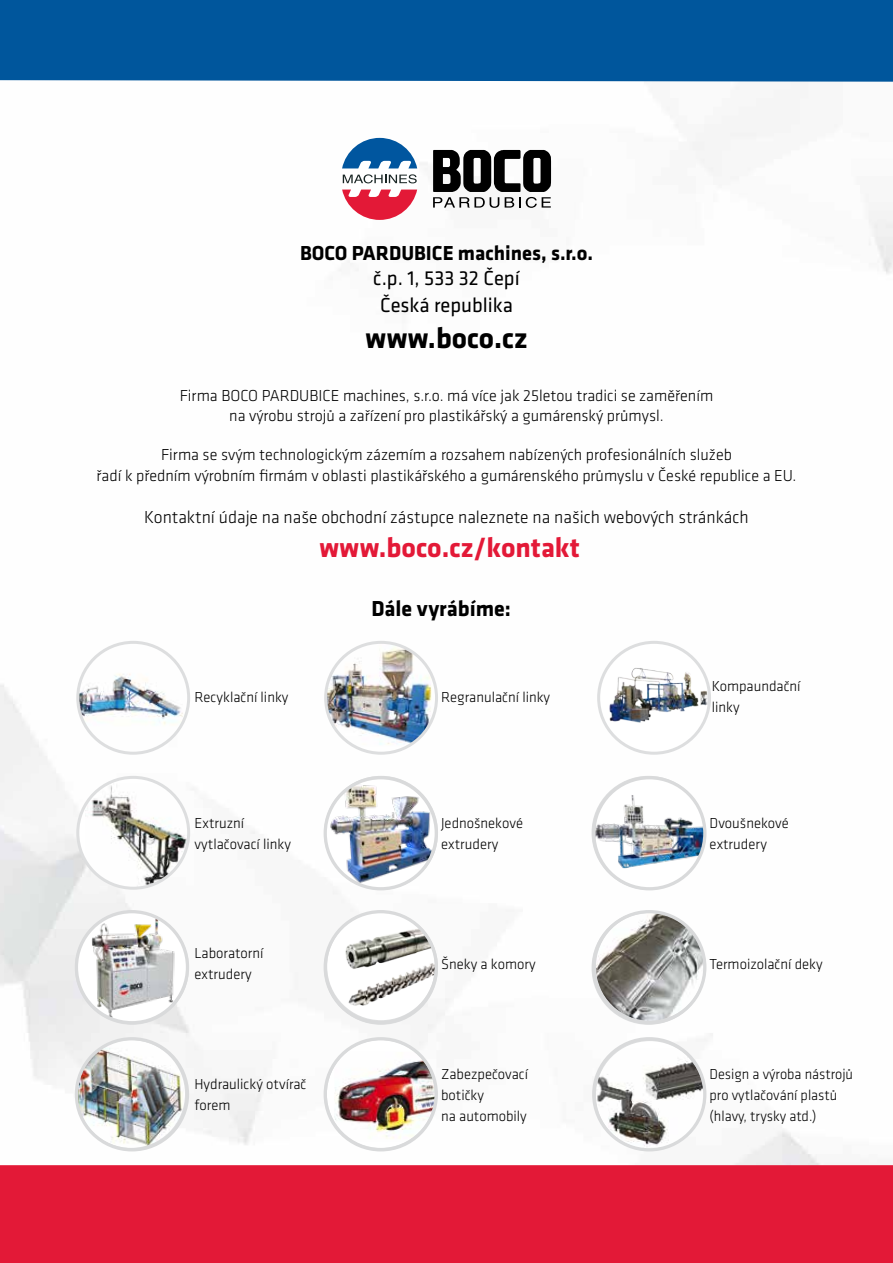
<style>
.page{position:relative;width:893px;height:1263px;background:#fff}
.page>*{position:absolute;margin:0;border:0;box-sizing:border-box;transform-origin:0 0}
.t1{font:700 30px "Klavika";color:#000}
.t2{font:700 28.5px "Klavika";color:#e31937}
.t3{font:700 22.5px "Klavika";color:#000}
.t4{font:21px/27px "Klavika";color:#000;text-align:center}
.t5{font:700 21px "Klavika";color:#000}
.t6{font:300 18px "Klavika";color:#000}
.t7{font:300 16.5px/19.5px "Klavika";color:#000;text-align:center}
.t8{font:300 15px/21px "Klavika";color:#000}
.t9{font:300 15px/21px "Klavika";color:#000;scale:.96 1}
</style>
<div class="page">
<img style="left:0;top:124px;width:893px;height:1041px">
<div style="left:0;top:1165px;width:893px;height:98px;background:#e31937"></div>
<div style="left:0;top:0;width:893px;height:82px;background:#00569c"></div>
<svg style="left:433px;top:150px;width:118px;height:58px"></svg>
<div style="left:341px;top:138px;width:78px;height:82px;background:#fff;border-radius:50%"></div>
<svg style="left:343px;top:174px;width:74px;height:9px"></svg>
<svg style="left:342px;top:138px;width:75px;height:30px"></svg>
<svg style="left:342px;top:190px;width:75px;height:30px"></svg>
<img style="left:337px;top:777px;width:100px;height:20px">
<img style="left:326px;top:642px;width:109px;height:104px">
<div style="left:324px;top:641px;width:114px;height:114px;border:3px solid #dddedf;border-radius:50%"></div>
<img style="left:89px;top:777px;width:100px;height:6px">
<img style="left:85px;top:783px;width:104px;height:105px">
<div style="left:76px;top:776px;width:114px;height:114px;border:3px solid #dddedf;border-radius:50%"></div>
<img style="left:78px;top:642px;width:109px;height:111px">
<div style="left:76px;top:641px;width:114px;height:114px;border:3px solid #dddedf;border-radius:50%"></div>
<div style="left:599px;top:642px;width:110px;height:111px;background:#fff;border-radius:50%"></div>
<img style="left:606px;top:655px;width:103px;height:70px">
<div style="left:597px;top:641px;width:114px;height:114px;border:3px solid #dddedf;border-radius:50%"></div>
<img style="left:183px;top:926px;width:4px;height:89px">
<img style="left:325px;top:780px;width:111px;height:107px">
<div style="left:324px;top:776px;width:114px;height:114px;border:3px solid #d9dadb;border-radius:50%"></div>
<div style="left:594px;top:778px;width:111px;height:111px;background:#fff;border-radius:50%"></div>
<img style="left:594px;top:794px;width:111px;height:74px">
<div style="left:592px;top:776px;width:114px;height:114px;border:3px solid #d9dadb;border-radius:50%"></div>
<img style="left:81px;top:912px;width:102px;height:111px">
<div style="left:75px;top:910px;width:114px;height:114px;border:3px solid #d9dadb;border-radius:50%"></div>
<svg style="left:325px;top:912px;width:111px;height:111px"></svg>
<div style="left:324px;top:910px;width:114px;height:114px;border:3px solid #d9dadb;border-radius:50%"></div>
<img style="left:325px;top:1039px;width:111px;height:111px">
<div style="left:324px;top:1037px;width:114px;height:114px;border:3px solid #d9dadb;border-radius:50%"></div>
<img style="left:76px;top:1039px;width:111px;height:111px">
<div style="left:75px;top:1037px;width:114px;height:114px;border:3px solid #d9dadb;border-radius:50%"></div>
<svg style="left:594px;top:912px;width:111px;height:111px"></svg>
<div style="left:592px;top:910px;width:114px;height:114px;border:3px solid #d9dadb;border-radius:50%"></div>
<svg style="left:594px;top:1039px;width:111px;height:111px"></svg>
<div style="left:592px;top:1037px;width:114px;height:114px;border:3px solid #d9dadb;border-radius:50%"></div>
<p class="t5" style="left:300px;top:241px;width:294px">BOCO PARDUBICE machines, s.r.o.</p>
<p class="t4" style="left:373px;top:265px;width:148px">č.p. 1, 533 32 Čepí<br>Česká republika</p>
<h1 class="t1" style="left:365px;top:322px;width:164px">www.boco.cz</h1>
<p class="t7" style="left:180px;top:386px;width:535px">Firma BOCO PARDUBICE machines, s.r.o. má více jak 25letou tradici se zaměřením na výrobu strojů a zařízení pro plastikářský a gumárenský průmysl.</p>
<p class="t7" style="left:97px;top:444px;width:701px;line-height:21px">Firma se svým technologickým zázemím a rozsahem nabízených profesionálních služeb<br>řadí k předním výrobním firmám v oblasti plastikářského a gumárenského průmyslu v České republice a EU.</p>
<p class="t6" style="left:144px;top:507px;width:606px">Kontaktní údaje na naše obchodní zástupce naleznete na našich webových stránkách</p>
<h2 class="t2" style="left:319px;top:532px;width:262px">www.boco.cz/kontakt</h2>
<h3 class="t3" style="left:371px;top:597px;width:141px">Dále vyrábíme:</h3>
<p class="t8" style="left:195px;top:687px;width:95px">Recyklační linky</p>
<p class="t8" style="left:441px;top:687px;width:110px">Regranulační linky</p>
<p class="t8" style="left:195px;top:813px;width:98px">Extruzní vytlačovací linky</p>
<p class="t8" style="left:195px;top:943px;width:70px">Laboratorní extrudery</p>
<p class="t8" style="left:195px;top:1074px;width:113px">Hydraulický otvírač forem</p>
<p class="t8" style="left:441px;top:813px;width:83px">Jednošnekové extrudery</p>
<p class="t8" style="left:441px;top:953px;width:96px">Šneky a komory</p>
<p class="t8" style="left:441px;top:1064px;width:88px">Zabezpečovací botičky<br>na automobily</p>
<p class="t8" style="left:712px;top:676px;width:90px">Kompaundační linky</p>
<p class="t8" style="left:710px;top:813px;width:81px">Dvoušnekové extrudery</p>
<p class="t8" style="left:710px;top:953px;width:115px">Termoizolační deky</p>
<p class="t9" style="left:710px;top:1064px;width:151px">Design a výroba nástrojů pro vytlačování plastů (hlavy, trysky atd.)</p>
</div>
